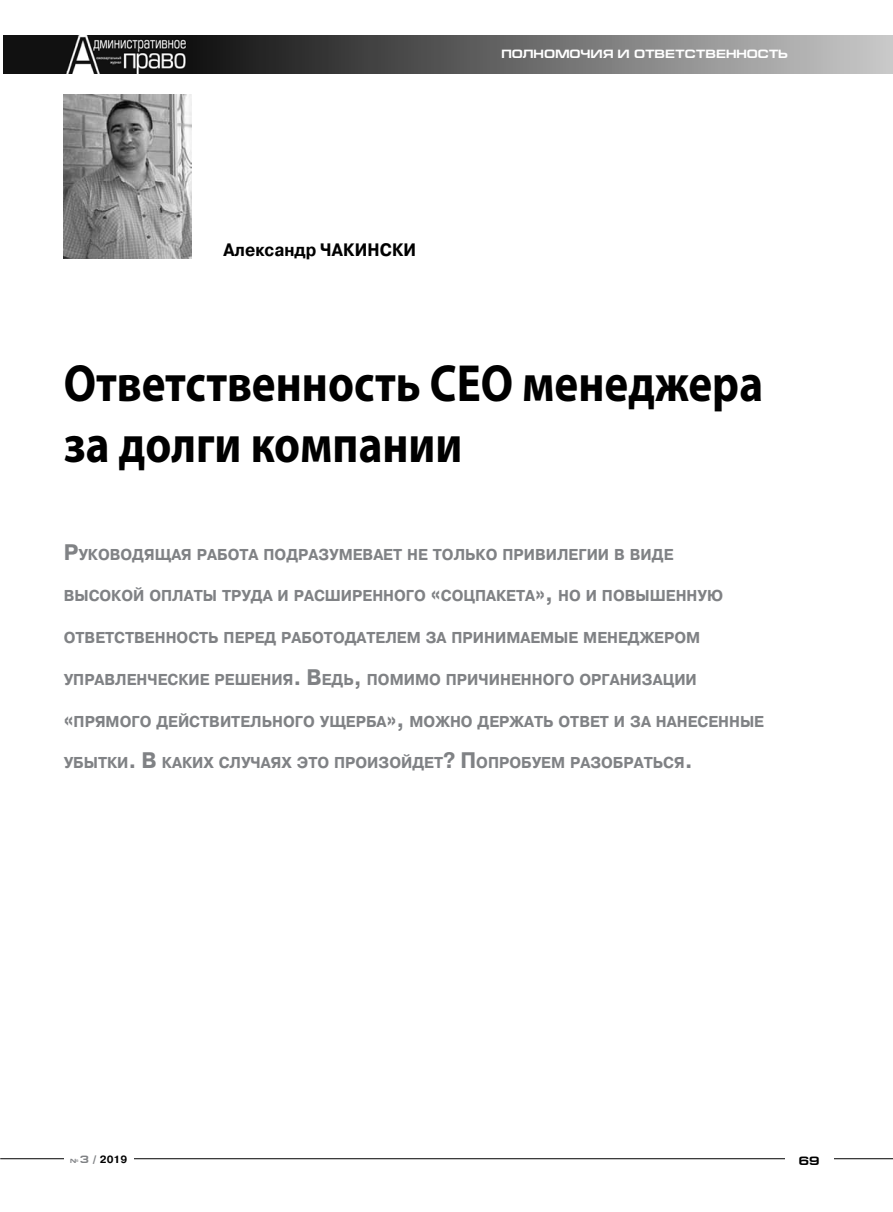
<style>
.page{position:relative;width:893px;height:1212px;background:#fff}
.page>*{position:absolute;margin:0;border:0;box-sizing:border-box;transform-origin:0 0}
.t1{font:700 52.5px "Myriad Pro";color:#000;scale:.86 1}
.t2{font:700 18px "Pragmatica";color:#000;scale:.92 1}
.t3{font:700 15.75px "Pragmatica";color:#808285;scale:.94 1}
.t4{font:700 12px "Europe Ext";color:#fff}
.t5{font:700 12px "Europe Ext";color:#000}
.t6{font:700 10.5px "Pragmatica";color:#000}
.s1{font-size:22.5px}
.s2{font-family:"Europe Ext";font-size:6px;color:#808285}
.s3{font-family:"Europe Ext";color:#808285}
</style>
<div class="page">
<img style="left:3px;top:36px;width:890px;height:38px">
<hr style="left:0;top:1158px;width:893px;height:1px;background:#000">
<div style="left:64px;top:1135px;width:70px;height:47px;background:#fff"></div>
<div style="left:784px;top:1136px;width:49px;height:49px;background:#fff"></div>
<img style="left:64px;top:95px;width:127px;height:163px">
<p class="t2" style="left:223px;top:238px;width:211px">Александр Чакинс ки</p>
<p class="t4" style="left:502px;top:47px;width:288px">Полномочия и ответственность</p>
<h1 class="t1" style="left:64px;top:349px;width:458px">Ответственность СЕО</h1>
<h1 class="t1" style="left:522px;top:349px;width:282px">менеджера</h1>
<h1 class="t1" style="left:64px;top:410px;width:465px">за долги компании</h1>
<p class="t3" style="left:64px;top:544px;width:650px"><span class="s1">Р</span>уководящая работа подразумевает не только привилегии в виде</p>
<p class="t3" style="left:64px;top:586px;width:703px">высокой оплаты труда и расширенного <span class="s1">«</span>соцпакета<span class="s1">»,</span> но и повышенную</p>
<p class="t3" style="left:64px;top:627px;width:679px">ответственность перед работодателем за принимаемые менеджером</p>
<p class="t3" style="left:64px;top:669px;width:675px">управленческие решения<span class="s1">. В</span>едь<span class="s1">,</span> помимо причиненного организации</p>
<p class="t3" style="left:64px;top:711px;width:746px"><span class="s1">«</span>прямого действительного ущерба<span class="s1">»,</span> можно держать ответ и за нанесенные</p>
<p class="t3" style="left:64px;top:753px;width:671px">убытки<span class="s1">. В</span> каких случаях это произойдет<span class="s1">? П</span> опробуем разобраться<span class="s1">.</span></p>
<p class="t6" style="left:70px;top:1152px;width:58px"><span class="s2">№</span> <span class="s3">3 /</span> 2019</p>
<p class="t5" style="left:799px;top:1154px;width:22px">69</p>
</div>
